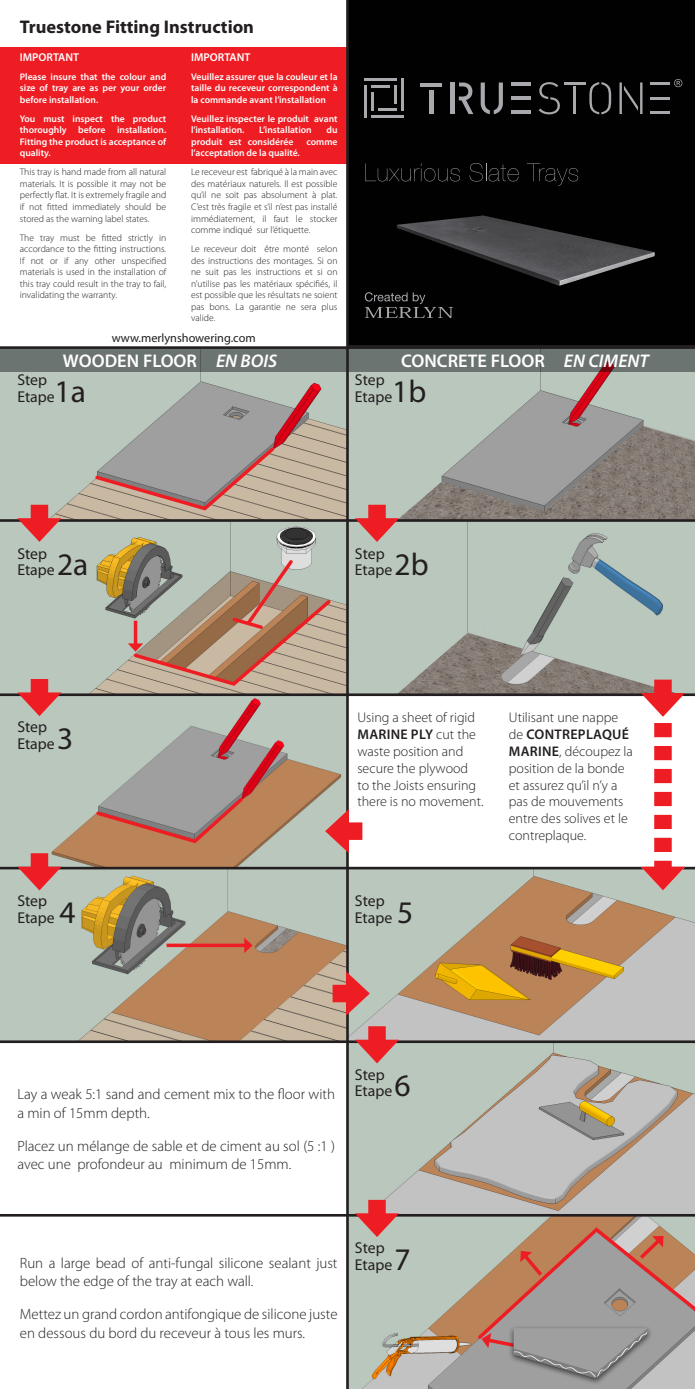
<style>
.page{position:relative;width:695px;height:1389px;background:#fff}
.page>*{position:absolute;margin:0;border:0;box-sizing:border-box;transform-origin:0 0}
.t1{font:31.5px "Myriad Pro";color:#231f20}
.t2{font:600 18.38px "Myriad Pro";color:#fff}
.t3{font:700 18.38px "Myriad Pro";color:#231f20}
.t4{font:15.75px "Myriad Pro";color:#231f20}
.t5{font:300 14.88px/18.4px "Myriad Pro";color:#231f20}
.t6{font:300 14px/16.8px "Myriad Pro";color:#231f20}
.t7{font:12.25px "Myriad Pro";color:#231f20}
.t8{font:600 11.38px "Myriad Pro";color:#fff}
.t9{font:300 9.62px/11.5px "Myriad Pro";color:#231f20;text-align:justify}
.t10{font:600 9.62px/11.5px "Myriad Pro";color:#fff;text-align:justify}
.s1{font-style:italic}
.s2{font-weight:600}
</style>
<div class="page">
<div style="left:0;top:47px;width:347px;height:117px;background:#ee1d23"></div>
<img style="left:0;top:372px;width:694px;height:321px">
<img style="left:0;top:696px;width:346px;height:344px">
<img style="left:349px;top:869px;width:345px;height:520px">
<div style="left:348px;top:0;width:346px;height:345px;background:#010101"></div>
<hr style="left:364px;top:85px;width:2px;height:33px;background:#a8a9ad">
<svg style="left:371px;top:92px;width:2px;height:19px"></svg>
<hr style="left:364px;top:78px;width:32px;height:3px;background:#a8a9ad">
<hr style="left:371px;top:85px;width:19px;height:3px;background:#a8a9ad">
<hr style="left:401px;top:78px;width:3px;height:33px;background:#a8a9ad">
<svg style="left:394px;top:85px;width:2px;height:19px"></svg>
<hr style="left:371px;top:115px;width:33px;height:3px;background:#a8a9ad">
<hr style="left:377px;top:108px;width:19px;height:3px;background:#a8a9ad">
<svg style="left:480px;top:83px;width:23px;height:31px"></svg>
<hr style="left:511px;top:110px;width:20px;height:4px;background:#a8a9ad">
<hr style="left:511px;top:96px;width:20px;height:4px;background:#a8a9ad">
<hr style="left:511px;top:83px;width:20px;height:3px;background:#a8a9ad">
<svg style="left:589px;top:82px;width:22px;height:32px"></svg>
<svg style="left:538px;top:82px;width:22px;height:32px"></svg>
<svg style="left:619px;top:82px;width:23px;height:32px"></svg>
<svg style="left:650px;top:112px;width:19px;height:2px"></svg>
<hr style="left:650px;top:82px;width:19px;height:3px;background:#a8a9ad">
<svg style="left:650px;top:97px;width:19px;height:2px"></svg>
<hr style="left:420px;top:83px;width:22px;height:3px;background:#a8a9ad">
<hr style="left:429px;top:90px;width:4px;height:24px;background:#a8a9ad">
<hr style="left:564px;top:83px;width:21px;height:2px;background:#a8a9ad">
<hr style="left:573px;top:87px;width:2px;height:27px;background:#a8a9ad">
<svg style="left:674px;top:79px;width:8px;height:8px"></svg>
<svg style="left:458px;top:83px;width:15px;height:31px"></svg>
<div style="left:450px;top:83px;width:5px;height:31px;background:#a8a9ad"></div>
<svg style="left:365px;top:164px;width:95px;height:17px"></svg>
<svg style="left:469px;top:163px;width:49px;height:19px"></svg>
<svg style="left:533px;top:164px;width:45px;height:22px"></svg>
<svg style="left:365px;top:292px;width:88px;height:26px"></svg>
<svg style="left:685px;top:341px;width:10px;height:7px"></svg>
<img style="left:397px;top:216px;width:257px;height:70px">
<hr style="left:166px;top:944px;width:81px;height:3px;background:#ee1d23">
<svg style="left:244px;top:938px;width:8px;height:15px"></svg>
<svg style="left:93px;top:444px;width:184px;height:68px;background:#ae9d95"></svg>
<svg style="left:94px;top:795px;width:152px;height:50px;background:#ac8776"></svg>
<svg style="left:128px;top:557px;width:206px;height:131px;background:#b19a88"></svg>
<svg style="left:474px;top:1225px;width:220px;height:124px;background:#b09485"></svg>
<div style="left:347px;top:347px;width:347px;height:25px;background:#6b7470"></div>
<div style="left:0;top:347px;width:347px;height:25px;background:#6b7470"></div>
<div style="left:508px;top:1325px;width:144px;height:60px;background:#231f20;opacity:.75"></div>
<img style="left:513px;top:1328px;width:134px;height:50px">
<hr style="left:0;top:346px;width:694px;height:3px;background:#231f20">
<hr style="left:0;top:519px;width:694px;height:3px;background:#231f20">
<hr style="left:0;top:693px;width:694px;height:3px;background:#231f20">
<hr style="left:0;top:867px;width:694px;height:2px;background:#231f20">
<hr style="left:0;top:1040px;width:694px;height:3px;background:#231f20">
<hr style="left:0;top:1214px;width:694px;height:3px;background:#231f20">
<hr style="left:346px;top:0;width:3px;height:1389px;background:#231f20">
<div style="left:31px;top:505px;width:17px;height:21px;background:#ee1d23"></div>
<svg style="left:17px;top:518px;width:45px;height:24px"></svg>
<div style="left:31px;top:679px;width:17px;height:22px;background:#ee1d23"></div>
<svg style="left:17px;top:692px;width:45px;height:24px"></svg>
<div style="left:31px;top:853px;width:17px;height:22px;background:#ee1d23"></div>
<svg style="left:17px;top:867px;width:45px;height:23px"></svg>
<svg style="left:640px;top:723px;width:45px;height:167px"></svg>
<div style="left:368px;top:505px;width:18px;height:21px;background:#ee1d23"></div>
<svg style="left:355px;top:518px;width:44px;height:24px"></svg>
<div style="left:368px;top:1026px;width:18px;height:22px;background:#ee1d23"></div>
<svg style="left:355px;top:1040px;width:44px;height:23px"></svg>
<div style="left:368px;top:1200px;width:18px;height:22px;background:#ee1d23"></div>
<svg style="left:355px;top:1213px;width:44px;height:24px"></svg>
<div style="left:654px;top:680px;width:17px;height:21px;background:#ee1d23"></div>
<svg style="left:640px;top:693px;width:54px;height:24px"></svg>
<div style="left:340px;top:822px;width:22px;height:18px;background:#ee1d23"></div>
<svg style="left:325px;top:809px;width:24px;height:44px"></svg>
<div style="left:332px;top:985px;width:22px;height:17px;background:#ee1d23"></div>
<svg style="left:346px;top:971px;width:24px;height:45px"></svg>
<p class="t3" style="left:20px;top:15px;width:236px">Truestone Fitting Instruction</p>
<p class="t8" style="left:20px;top:50px;width:61px">IMPORTANT</p>
<p class="t10" style="left:20px;top:70px;width:148px">Please insure that the colour and size of tray are as per your order before installation.</p>
<p class="t10" style="left:20px;top:112px;width:148px">You must inspect the product thoroughly before installation.<br>Fitting the product is acceptance of quality.</p>
<p class="t9" style="left:20px;top:166px;width:148px">This tray is hand made from all natural materials. It is possible it may not be perfectly flat. It is extremely fragile and if not fitted immediately should be stored as the warning label states.</p>
<p class="t9" style="left:20px;top:231px;width:148px">The tray must be fitted strictly in accordance to the fitting instructions.<br>If not or if any other unspecified materials is used in the installation of this tray could result in the tray to fail, invalidating the warranty.</p>
<p class="t8" style="left:191px;top:50px;width:61px">IMPORTANT</p>
<p class="t10" style="left:191px;top:70px;width:148px">Veuillez assurer que la couleur et la taille du receveur correspondent à la commande avant l’installation</p>
<p class="t10" style="left:191px;top:112px;width:148px">Veuillez inspecter le produit avant l’installation.</p>
<p class="t10" style="left:259px;top:124px;width:54px">L’installation</p>
<p class="t10" style="left:326px;top:124px;width:13px">du</p>
<p class="t10" style="left:191px;top:136px;width:104px">produit est considérée</p>
<p class="t10" style="left:306px;top:136px;width:32px">comme</p>
<p class="t10" style="left:191px;top:147px;width:110px">l’acceptation de la qualité.</p>
<p class="t9" style="left:191px;top:166px;width:148px">Le receveur est fabriqué à la main avec des matériaux naturels. Il est possible qu’il ne soit pas absolument à plat.<br>C’est très fragile et s’il n’est pas installé immédiatement, il faut le stocker comme indiqué sur l’étiquette.</p>
<p class="t9" style="left:191px;top:243px;width:148px">Le receveur doit être monté selon des instructions des montages. Si on ne suit pas les instructions et si on n’utilise pas les matériaux spécifiés, il est possible que les résultats ne soient pas bons. La garantie ne sera plus valide.</p>
<p class="t7" style="left:112px;top:330px;width:145px">www.merlynshowering.com</p>
<p class="t2" style="left:63px;top:349px;width:215px">WOODEN FLOOR <span class="s1">EN BOIS</span></p>
<p class="t2" style="left:401px;top:349px;width:249px">CONCRETE FLOOR <span class="s1">EN CIMENT</span></p>
<p class="t4" style="left:17px;top:370px;width:31px">Step</p>
<p class="t4" style="left:17px;top:387px;width:39px">Etape</p>
<p class="t1" style="left:55px;top:372px;width:33px">1a</p>
<p class="t4" style="left:17px;top:544px;width:31px">Step</p>
<p class="t4" style="left:17px;top:560px;width:39px">Etape</p>
<p class="t1" style="left:57px;top:545px;width:33px">2a</p>
<p class="t4" style="left:17px;top:717px;width:31px">Step</p>
<p class="t4" style="left:17px;top:734px;width:39px">Etape</p>
<p class="t1" style="left:57px;top:719px;width:18px">3</p>
<p class="t4" style="left:355px;top:370px;width:31px">Step</p>
<p class="t4" style="left:355px;top:387px;width:39px">Etape</p>
<p class="t1" style="left:392px;top:372px;width:36px">1b</p>
<p class="t4" style="left:355px;top:544px;width:31px">Step</p>
<p class="t4" style="left:355px;top:560px;width:39px">Etape</p>
<p class="t1" style="left:394px;top:545px;width:36px">2b</p>
<p class="t6" style="left:357px;top:709px;width:128px">Using a sheet of rigid<br><span class="s2">MARINE PLY</span> cut the waste position and secure the plywood<br>to the Joists ensuring there is no movement.</p>
<p class="t6" style="left:508px;top:709px;width:125px">Utilisant une nappe de <span class="s2">CONTREPLAQUÉ<br>MARINE</span>, découpez la position de la bonde et assurez qu’il n’y a pas de mouvements entre des solives et le contreplaque.</p>
<p class="t4" style="left:17px;top:891px;width:31px">Step</p>
<p class="t4" style="left:17px;top:908px;width:39px">Etape</p>
<p class="t1" style="left:60px;top:893px;width:18px">4</p>
<p class="t4" style="left:355px;top:891px;width:31px">Step</p>
<p class="t4" style="left:355px;top:908px;width:39px">Etape</p>
<p class="t1" style="left:397px;top:893px;width:18px">5</p>
<p class="t5" style="left:17px;top:1085px;width:319px">Lay a weak 5:1 sand and cement mix to the floor with a min of 15mm depth.</p>
<p class="t5" style="left:17px;top:1136px;width:319px">Placez un mélange de sable et de ciment au sol (5 :1 ) avec une profondeur au minimum de 15mm.</p>
<p class="t4" style="left:355px;top:1065px;width:31px">Step</p>
<p class="t4" style="left:355px;top:1081px;width:39px">Etape</p>
<p class="t1" style="left:394px;top:1066px;width:18px">6</p>
<p class="t5" style="left:20px;top:1253px;width:319px">Run a large bead of anti-fungal silicone sealant just below the edge of the tray at each wall.</p>
<p class="t5" style="left:20px;top:1305px;width:319px">Mettez un grand cordon antifongique de silicone juste en dessous du bord du receveur à tous les murs.</p>
<p class="t4" style="left:355px;top:1238px;width:31px">Step</p>
<p class="t4" style="left:355px;top:1255px;width:39px">Etape</p>
<p class="t1" style="left:394px;top:1240px;width:18px">7</p>
</div>
